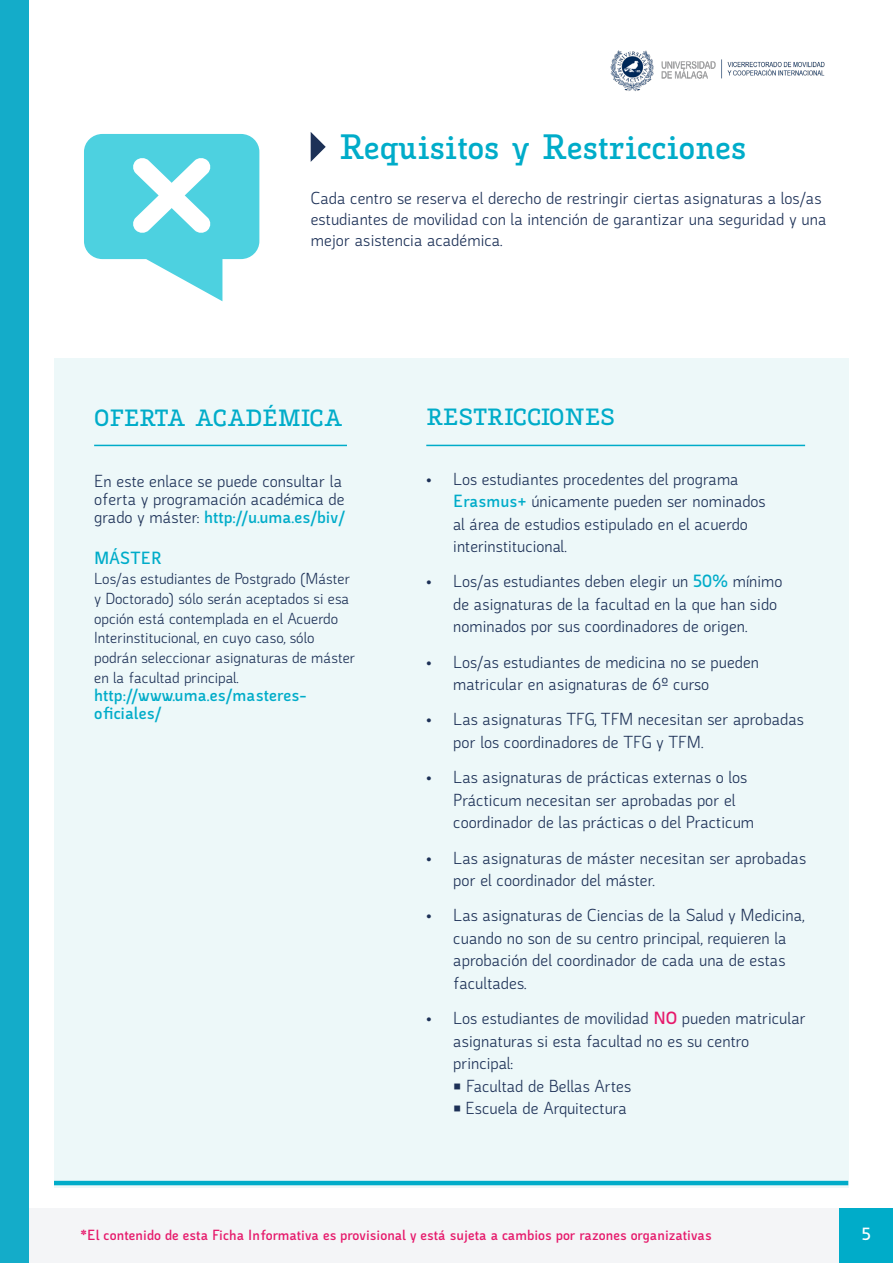
<style>
.page{position:relative;width:893px;height:1263px;background:#fff}
.page>*{position:absolute;margin:0;border:0;box-sizing:border-box;transform-origin:0 0}
.t1{font:700 36px "Malacitana";color:#00acc9}
.t2{font:700 24px "Malacitana";letter-spacing:.01em;color:#00acc9}
.t3{font:18px/22.5px "Malacitana Sans Regular";color:#1d3157}
.t4{font:18px/18px "Malacitana Sans Bold";color:#00acc9}
.t5{font:18px "Malacitana Sans Bold";color:#fff}
.t6{font:16.5px/19.8px "Malacitana Sans Regular";color:#1d3157}
.t7{font:15px "Malacitana Sans Bold";color:#e6196b}
.s1{font-family:"Malacitana Sans Regular";color:#1d3157}
.s2{font-family:"Malacitana Sans Bold";color:#00acc9}
.s3{font-family:"Malacitana Sans Bold";color:#e6196b}
</style>
<div class="page">
<div style="left:0;top:1209px;width:893px;height:54px;background:#f4f5f7"></div>
<div style="left:840px;top:1209px;width:53px;height:54px;background:#00acc9"></div>
<img style="left:610px;top:50px;width:215px;height:41px">
<div style="left:54px;top:358px;width:794px;height:830px;background:#edf8f9"></div>
<svg style="left:84px;top:134px;width:175px;height:167px"></svg>
<div style="left:0;top:0;width:28px;height:1263px;background:#14acc9"></div>
<svg style="left:311px;top:132px;width:15px;height:30px"></svg>
<hr style="left:54px;top:1181px;width:794px;height:4px;background:#00acc9">
<hr style="left:426px;top:445px;width:379px;height:1px;background:#00acc9">
<hr style="left:94px;top:445px;width:253px;height:1px;background:#00acc9">
<h1 class="t1" style="left:339px;top:120px;width:408px">Requisitos y Restricciones</h1>
<p class="t3" style="left:311px;top:186px;width:517px;line-height:21px">Cada centro se reserva el derecho de restringir ciertas asignaturas a los/as estudiantes de movilidad con la intención de garantizar una seguridad y una mejor asistencia académica.</p>
<h2 class="t2" style="left:94px;top:401px;width:250px">OFERTA ACADÉMICA</h2>
<h2 class="t2" style="left:426px;top:399px;width:190px">RESTRICCIONES</h2>
<p class="t3" style="left:94px;top:470px;width:252px;line-height:18px">En este enlace se puede consultar la oferta y programación académica de</p>
<p class="t4" style="left:94px;top:506px;width:252px"><span class="s1">grado y máster:</span> http://u.uma.es/biv/</p>
<p class="t4" style="left:94px;top:548px;width:70px">MÁSTER</p>
<p class="t6" style="left:94px;top:567px;width:263px">Los/as estudiantes de Postgrado (Máster y Doctorado) sólo serán aceptados si esa opción está contemplada en el Acuerdo Interinstitucional, en cuyo caso, sólo podrán seleccionar asignaturas de máster en la facultad principal.</p>
<p class="t4" style="left:94px;top:685px;width:214px">http://www.uma.es/masteres&shy;oficiales/</p>
<p class="t3" style="left:453px;top:466px;width:314px;text-indent:-27px">• Los estudiantes procedentes del programa <span class="s2">Erasmus+</span> únicamente pueden ser nominados al área de estudios estipulado en el acuerdo interinstitucional.</p>
<p class="t3" style="left:453px;top:569px;width:331px;text-indent:-27px">• Los/as estudiantes deben elegir un <span class="s2">50%</span> mínimo de asignaturas de la facultad en la que han sido nominados por sus coordinadores de origen.</p>
<p class="t3" style="left:453px;top:649px;width:307px;text-indent:-27px">• Los/as estudiantes de medicina no se pueden matricular en asignaturas de 6º curso</p>
<p class="t3" style="left:453px;top:707px;width:352px;text-indent:-27px">• Las asignaturas TFG, TFM necesitan ser aprobadas por los coordinadores de TFG y TFM.</p>
<p class="t3" style="left:453px;top:765px;width:302px;text-indent:-27px">• Las asignaturas de prácticas externas o los<br>Prácticum necesitan ser aprobadas por el coordinador de las prácticas o del Practicum</p>
<p class="t3" style="left:453px;top:845px;width:354px;text-indent:-27px">• Las asignaturas de máster necesitan ser aprobadas por el coordinador del máster.</p>
<p class="t3" style="left:453px;top:903px;width:353px;text-indent:-27px">• Las asignaturas de Ciencias de la Salud y Medicina, cuando no son de su centro principal, requieren la aprobación del coordinador de cada una de estas facultades.</p>
<p class="t3" style="left:453px;top:1005px;width:354px;text-indent:-27px">• Los estudiantes de movilidad <span class="s3">NO</span> pueden matricular asignaturas si esta facultad no es su centro principal:</p>
<p class="t3" style="left:453px;top:1073px;width:179px">○ Facultad de Bellas Artes</p>
<p class="t3" style="left:453px;top:1095px;width:175px">○ Escuela de Arquitectura</p>
<p class="t7" style="left:81px;top:1224px;width:633px">*El contenido de esta Ficha Informativa es provisional y está sujeta a cambios por razones organizativas</p>
<p class="t5" style="left:862px;top:1221px;width:11px">5</p>
</div>
